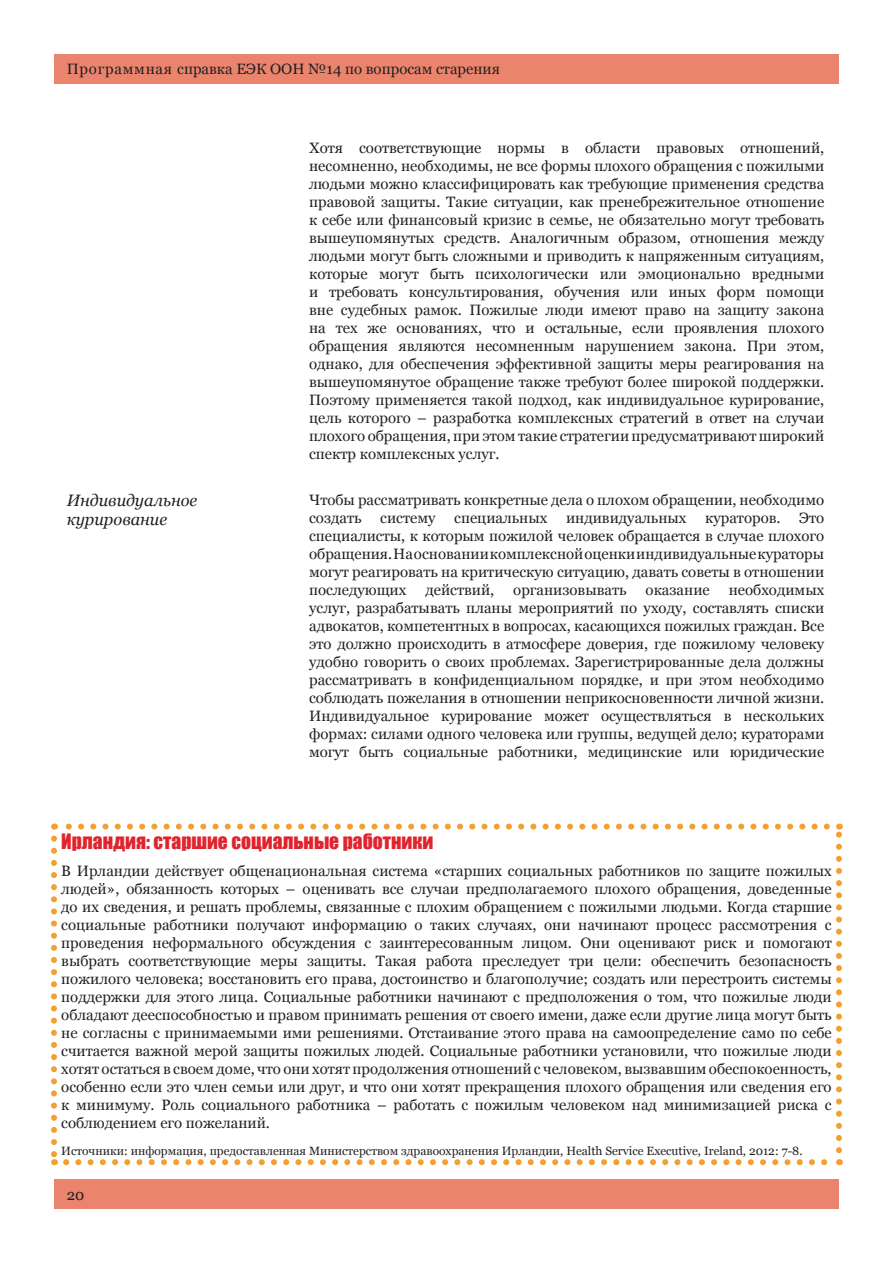
<style>
.page{position:relative;width:893px;height:1263px;background:#fff}
.page>*{position:absolute;margin:0;border:0;box-sizing:border-box;transform-origin:0 0}
.Red_title{font:19.5px "Impact";color:#e0242e}
.Georgia_11_italic{font:italic 16.5px "Georgia";color:#231f20}
.Georgia_10_regular{font:15px/18px "Georgia";color:#231f20;text-align:justify}
.Georgia_10_regular-2{font:12px "Georgia";color:#231f20}
</style>
<div class="page">
<div style="left:54px;top:54px;width:785px;height:29px;background:#eb846d"></div>
<div style="left:54px;top:1180px;width:785px;height:29px;background:#eb846d"></div>
<svg style="left:66px;top:1159px;width:762px;height:6px"></svg>
<svg style="left:51px;top:838px;width:6px;height:327px"></svg>
<svg style="left:836px;top:823px;width:6px;height:327px"></svg>
<svg style="left:54px;top:823px;width:773px;height:6px"></svg>
<p class="Georgia_10_regular" style="left:67px;top:60px;width:435px">Программная справка ЕЭК ООН №14 по вопросам старения</p>
<p class="Georgia_11_italic" style="left:67px;top:489px;width:132px">Индивидуальное</p>
<p class="Georgia_11_italic" style="left:67px;top:509px;width:102px">курирование</p>
<p class="Georgia_10_regular" style="left:309px;top:139px;width:517px">Хотя соответствующие нормы в области правовых отношений, несомненно, необходимы, не все формы плохого обращения с пожилыми людьми можно классифицировать как требующие применения средства правовой защиты. Такие ситуации, как пренебрежительное отношение к себе или финансовый кризис в семье, не обязательно могут требовать вышеупомянутых средств. Аналогичным образом, отношения между людьми могут быть сложными и приводить к напряженным ситуациям, которые могут быть психологически или эмоционально вредными и требовать консультирования, обучения или иных форм помощи вне судебных рамок. Пожилые люди имеют право на защиту закона на тех же основаниях, что и остальные, если проявления плохого обращения являются несомненным нарушением закона. При этом, однако, для обеспечения эффективной защиты меры реагирования на вышеупомянутое обращение также требуют более широкой поддержки.<br>Поэтому применяется такой подход, как индивидуальное курирование, цель которого – разработка комплексных стратегий в ответ на случаи плохого обращения, при этом такие стратегии предусматривают широкий спектр комплексных услуг.</p>
<p class="Georgia_10_regular" style="left:309px;top:491px;width:517px">Чтобы рассматривать конкретные дела о плохом обращении, необходимо создать систему специальных индивидуальных кураторов. Это специалисты, к которым пожилой человек обращается в случае плохого обращения. На основании комплексной оценки индивидуальные кураторы могут реагировать на критическую ситуацию, давать советы в отношении последующих</p>
<p class="Georgia_10_regular" style="left:309px;top:581px;width:517px;text-indent:420px">необходимых услуг, разрабатывать планы мероприятий по уходу, составлять списки адвокатов, компетентных в вопросах, касающихся пожилых граждан. Все это должно происходить в атмосфере доверия, где пожилому человеку удобно говорить о своих проблемах. Зарегистрированные дела должны рассматривать в конфиденциальном порядке, и при этом необходимо соблюдать пожелания в отношении неприкосновенности личной жизни.<br>Индивидуальное курирование может осуществляться в нескольких формах: силами одного человека или группы, ведущей дело; кураторами могут быть социальные работники, медицинские или юридические</p>
<p class="Georgia_10_regular" style="left:425px;top:581px;width:70px">действий,</p>
<p class="Georgia_10_regular" style="left:513px;top:581px;width:115px">организовывать</p>
<p class="Georgia_10_regular" style="left:646px;top:581px;width:66px">оказание</p>
<p class="Red_title" style="left:61px;top:826px;width:374px">Ирландия: старшие социальные работники</p>
<p class="Georgia_10_regular" style="left:61px;top:862px;width:772px">В Ирландии действует общенациональная система «старших социальных работников по защите пожилых людей», обязанность которых – оценивать все случаи предполагаемого плохого обращения, доведенные до их сведения, и решать проблемы, связанные с плохим обращением с пожилыми людьми. Когда старшие социальные работники получают информацию о таких случаях, они начинают процесс рассмотрения с проведения неформального обсуждения с заинтересованным лицом. Они оценивают риск и помогают выбрать соответствующие меры защиты. Такая работа преследует три цели: обеспечить безопасность пожилого человека; восстановить его права, достоинство и благополучие; создать или перестроить системы поддержки для этого лица. Социальные работники начинают с предположения о том, что пожилые люди обладают дееспособностью и правом принимать решения от своего имени, даже если другие лица могут быть не согласны с принимаемыми ими решениями. Отстаивание этого права на самоопределение само по себе считается важной мерой защиты пожилых людей. Социальные работники установили, что пожилые люди хотят остаться в своем доме, что они хотят продолжения отношений с человеком, вызвавшим обеспокоенность, особенно если это член семьи или друг, и что они хотят прекращения плохого обращения или сведения его к минимуму. Роль социального работника – работать с пожилым человеком над минимизацией риска с соблюдением его пожеланий.</p>
<p class="Georgia_10_regular-2" style="left:61px;top:1143px;width:743px">Источники: информация, предоставленная Министерством здравоохранения Ирландии, Health Service Executive, Ireland, 2012: 7-8.</p>
<p class="Georgia_10_regular" style="left:67px;top:1186px;width:19px">20</p>
</div>
